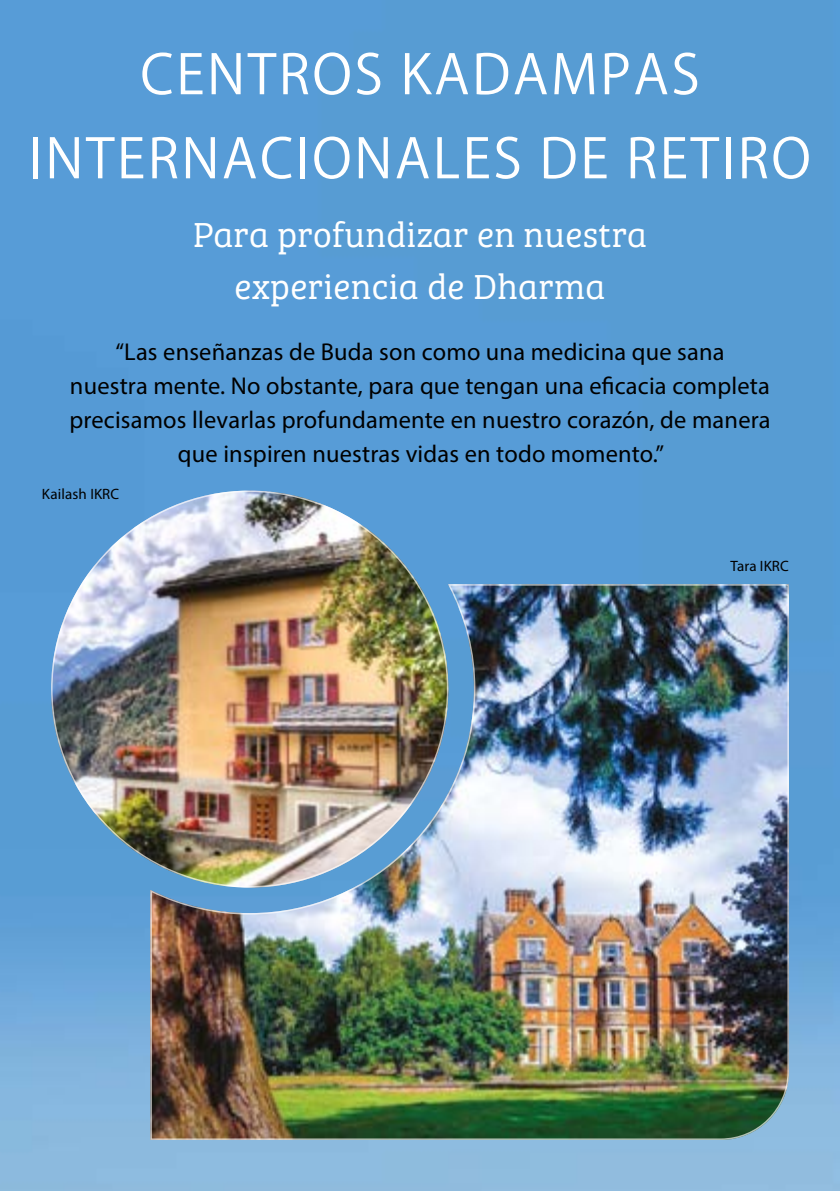
<style>
.page{position:relative;width:840px;height:1191px;background:#fff}
.page>*{position:absolute;margin:0;border:0;box-sizing:border-box;transform-origin:0 0}
.t1{font:54px/84px "Koz Go Pro";letter-spacing:.045em;color:#fff;text-align:center}
.t2{font:300 36px/52px "Bree Serif";letter-spacing:.01em;color:#fff;text-align:center}
.t3{font:24.4px/34px "Myriad Pro";letter-spacing:.01em;color:#000;text-align:center}
.t4{font:15px "Myriad Pro";letter-spacing:.01em;color:#000}
</style>
<div class="page">
<img style="left:0;top:0;width:839px;height:1191px">
<img style="left:149px;top:583px;width:640px;height:557px">
<img style="left:51px;top:490px;width:397px;height:397px;border-radius:198px">
<h1 class="t1" style="left:29px;top:34px;width:783px">CENTROS KADAMPAS<br>INTERNACIONALES DE RETIRO</h1>
<h2 class="t2" style="left:193px;top:207px;width:455px">Para profundizar en nuestra experiencia de Dharma</h2>
<p class="t3" style="left:69px;top:334px;width:702px">“Las enseñanzas de Buda son como una medicina que sana<br>nuestra mente. No obstante, para que tengan una eficacia completa precisamos llevarlas profundamente en nuestro corazón, de manera que inspiren nuestras vidas en todo momento.”</p>
<p class="t4" style="left:42px;top:485px;width:79px">Kailash IKRC</p>
<p class="t4" style="left:730px;top:557px;width:60px">Tara IKRC</p>
</div>
